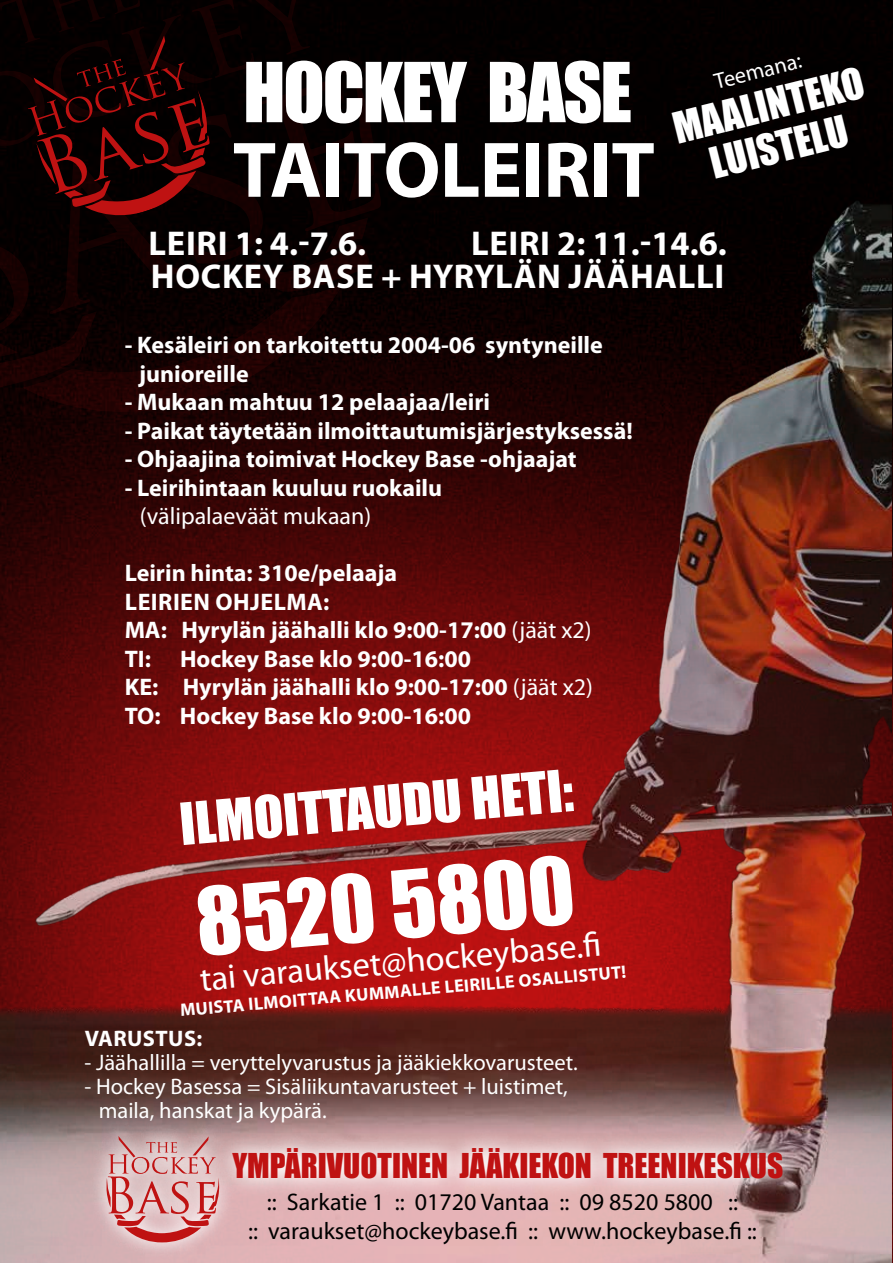
<style>
.page{position:relative;width:893px;height:1263px;background:#000}
.page>*{position:absolute;margin:0;border:0;box-sizing:border-box;transform-origin:0 0}
.t1{font:86.1px "Impact";color:#fff}
.t2{font:700 79.5px "Myriad Pro";letter-spacing:-.01em;color:#fff}
.t3{font:76.35px "Impact";letter-spacing:-.03em;color:#fff}
.t4{font:53.85px "Impact";color:#fff}
.t5{font:39.75px/43px "Impact";color:#fff;text-align:center}
.t6{font:700 34.5px/33.6px "Myriad Pro";letter-spacing:.02em;color:#fff;text-align:right}
.t7{font:34.5px "Myriad Pro";color:#fff}
.t8{font:31.5px "Impact";color:#bf1212}
.t9{font:700 24px/28.5px "Myriad Pro";color:#fff}
.t10{font:24px/28.8px "Myriad Pro";color:#000;text-align:center}
.t11{font:24px "Myriad Pro";color:#fff}
.t12{font:22.5px/24px "Myriad Pro";color:#fff}
.t13{font:700 22.5px "Myriad Pro";letter-spacing:.02em;color:#fff}
.t14{font:22.35px "Myriad Pro";color:#fff}
.t15{font:700 18px "Myriad Pro";color:#fff}
.s1{font-weight:400}
</style>
<div class="page">
<img style="left:0;top:185px;width:892px;height:1078px">
<svg style="left:236px;top:1127px;width:567px;height:71px;background:#dbbebf"></svg>
<svg style="left:89px;top:1120px;width:147px;height:139px;background:#c6a6a8"></svg>
<svg style="left:106px;top:1136px;width:113px;height:106px;background:#d79fa0"></svg>
<svg style="left:0;top:0;width:381px;height:388px"></svg>
<h3 class="t3" style="left:243px;top:33px;width:390px">HOCKEY BASE</h3>
<h2 class="t2" style="left:233px;top:118px;width:424px">TAITOLEIRIT</h2>
<p class="t14" style="left:711px;top:68px;width:91px;rotate:-14deg">Teemana:</p>
<h3 class="t5" style="left:669px;top:107px;width:196px;rotate:-14deg">MAALINTEKO<br>LUISTELU</h3>
<h3 class="t6" style="left:149px;top:225px;width:219px">LEIRI 1: 4.-7.6.</h3>
<h3 class="t6" style="left:151px;top:225px;width:577px">LEIRI 2: 11.-14.6.<br>HOCKEY BASE + HYRYLÄN JÄÄHALLI</h3>
<p class="t9" style="left:139px;top:330px;width:465px;text-indent:-15px">- Kesäleiri on tarkoitettu 2004-06 syntyneille junioreille</p>
<p class="t9" style="left:125px;top:387px;width:367px">- Mukaan mahtuu 12 pelaajaa/leiri</p>
<p class="t9" style="left:125px;top:416px;width:510px">- Paikat täytetään ilmoittautumisjärjestyksessä!</p>
<p class="t9" style="left:125px;top:444px;width:454px">- Ohjaajina toimivat Hockey Base -ohjaajat</p>
<p class="t9" style="left:125px;top:473px;width:319px">- Leirihintaan kuuluu ruokailu</p>
<p class="t11" style="left:140px;top:501px;width:233px">(välipalaeväät mukaan)</p>
<p class="t9" style="left:125px;top:558px;width:470px">Leirin hinta: 310e/pelaaja<br>LEIRIEN OHJELMA:<br>MA: Hyrylän jäähalli klo 9:00-17:00 <span class="s1">(jäät x2)<br></span>TI: Hockey Base klo 9:00-16:00<br>KE: Hyrylän jäähalli klo 9:00-17:00 <span class="s1">(jäät x2)<br></span>TO: Hockey Base klo 9:00-16:00</p>
<h3 class="t4" style="left:176px;top:782px;width:396px;rotate:-5deg">ILMOITTAUDU HETI:</h3>
<h1 class="t1" style="left:190px;top:856px;width:381px;rotate:-5deg">8520 5800</h1>
<h3 class="t7" style="left:198px;top:958px;width:403px;rotate:-5deg">tai varaukset@hockeybase.fi</h3>
<p class="t15" style="left:179px;top:999px;width:449px;rotate:-5deg">MUISTA ILMOITTAA KUMMALLE LEIRILLE OSALLISTUT!</p>
<p class="t13" style="left:85px;top:1024px;width:119px">VARUSTUS:</p>
<p class="t12" style="left:84px;top:1050px;width:495px">- Jäähallilla = veryttelyvarustus ja jääkiekkovarusteet.</p>
<p class="t12" style="left:99px;top:1074px;width:471px;text-indent:-14px">- Hockey Basessa = Sisäliikuntavarusteet + luistimet, maila, hanskat ja kypärä.</p>
<h3 class="t8" style="left:232px;top:1141px;width:552px">YMPÄRIVUOTINEN JÄÄKIEKON TREENIKESKUS</h3>
<p class="t10" style="left:248px;top:1187px;width:510px">:: Sarkatie 1 :: 01720 Vantaa :: 09 8520 5800 ::<br>:: varaukset@hockeybase.fi :: www.hockeybase.fi ::</p>
</div>
